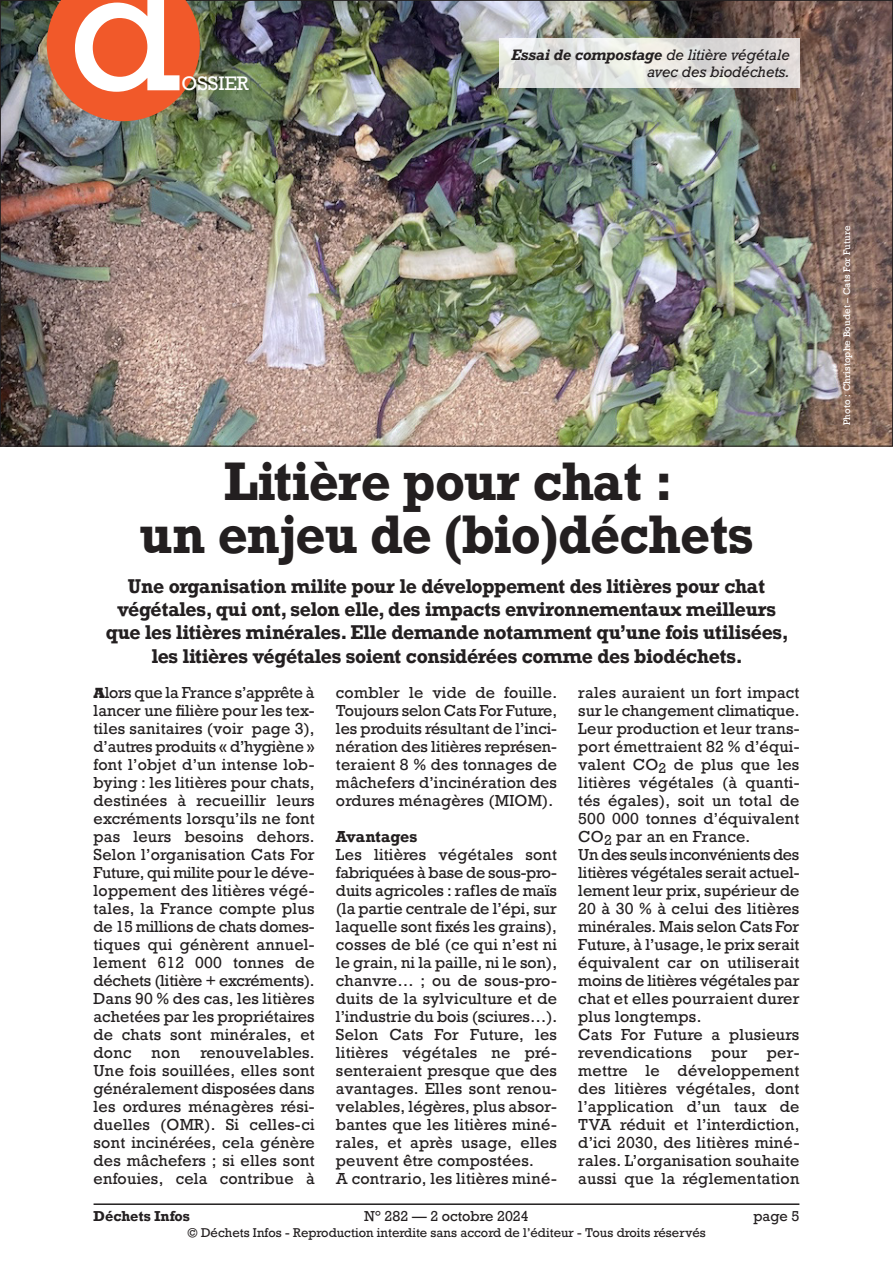
<style>
.page{position:relative;width:893px;height:1263px;background:#fff}
.page>*{position:absolute;margin:0;border:0;box-sizing:border-box;transform-origin:0 0}
.t1{font:166.5px "Rockwell";color:#fff}
.Titre_32{font:700 51px/52.5px "Rockwell";letter-spacing:-.01em;color:#231f20;text-align:center;scale:.96 1}
.Titre_32-2{font:700 18.75px/23.2px "Rockwell";letter-spacing:-.02em;color:#231f20;text-align:center}
.t2{font:18.3px "Rockwell";color:#fff}
.Texte_courant{font:15px/18px "Rockwell";letter-spacing:.015em;color:#231f20;text-align:justify}
.Texte_courant-2{font:700 15px "Rockwell";letter-spacing:-.005em;color:#231f20}
.Légende_photo{font:italic 700 14.25px "Rockwell";letter-spacing:-.005em;color:#231f20}
.Légende_photo-2{font:italic 14.25px "Rockwell";letter-spacing:-.005em;color:#231f20}
.t3{font:13.5px "Rockwell";color:#231f20}
.t4{font:700 13.5px "Rockwell";color:#231f20}
.t5{font:12px "Rockwell";color:#231f20}
.Crédit_photo{font:9px "Rockwell";letter-spacing:.015em;color:#fff}
.s1{font-weight:400}
.s2{font-family:"Rockwell Std";font-weight:800}
</style>
<div class="page">
<hr style="left:94px;top:1203px;width:705px;height:2px;background:#231f20">
<img style="left:2px;top:2px;width:889px;height:442px">
<svg style="left:499px;top:38px;width:300px;height:50px;background:#e3e2e0"></svg>
<svg style="left:47px;top:0;width:153px;height:121px;background:#dc5d32"></svg>
<p class="t1" style="left:69px;top:-73px;width:114px">d</p>
<p class="t2" style="left:182px;top:72px;width:69px">OSSIER</p>
<p class="Légende_photo" style="left:511px;top:45px;width:280px">Essai de compostage <span class="s1">de litière végétale</span></p>
<p class="Légende_photo-2" style="left:647px;top:63px;width:144px">avec des biodéchets.</p>
<p class="Titre_32" style="left:140px;top:454px;width:641px">Litière pour chat :<br>un enjeu de (bio)déchets</p>
<p class="Titre_32-2" style="left:106px;top:574px;width:685px">Une organisation milite pour le développement des litières pour chat végétales, qui ont, selon elle, des impacts environnementaux meilleurs que les litières minérales. Elle demande notamment qu’une fois utilisées, les litières végétales soient considérées comme des biodéchets.</p>
<p class="Texte_courant" style="left:94px;top:683px;width:223px"><span class="s2">A</span>lors que la France s’apprête à lancer une filière pour les tex&shy;tiles sanitaires (voir page 3), d’autres produits « d’hygiène » font l’objet d’un intense lob&shy;bying : les litières pour chats, destinées à recueillir leurs excréments lorsqu’ils ne font pas leurs besoins dehors.<br>Selon l’organisation Cats For Future, qui milite pour le déve&shy;loppement des litières végé&shy;tales, la France compte plus de 15 millions de chats domes&shy;tiques qui génèrent annuel&shy;lement 612 000 tonnes de déchets (litière + excréments).</p>
<p class="Texte_courant" style="left:94px;top:989px;width:223px">Dans 90 % des cas, les litières achetées par les propriétaires de chats sont minérales, et donc</p>
<p class="Texte_courant" style="left:336px;top:683px;width:223px">combler le vide de fouille.<br>Toujours selon Cats For Future, les produits résultant de l’inci&shy;nération des litières représen&shy;teraient 8 % des tonnages de mâchefers d’incinération des ordures ménagères (MIOM).</p>
<p class="Texte_courant-2" style="left:336px;top:826px;width:83px">Avantages</p>
<p class="Texte_courant" style="left:336px;top:845px;width:223px">Les litières végétales sont fabriquées à base de sous-pro&shy;duits agricoles : rafles de maïs (la partie centrale de l’épi, sur laquelle sont fixés les grains), cosses de blé (ce qui n’est ni le grain, ni la paille, ni le son), chanvre… ; ou de sous-pro&shy;duits de la sylviculture et de l’industrie du bois (sciures…).</p>
<p class="Texte_courant" style="left:336px;top:1025px;width:223px">Selon Cats For Future, les litières végétales ne pré&shy;senteraient presque que des avantages. Elles sont renou&shy;velables, légères, plus absor&shy;bantes que les litières miné&shy;rales, et après usage, elles peuvent être compostées.</p>
<p class="Texte_courant" style="left:336px;top:1169px;width:223px">A contrario, les litières miné-</p>
<p class="Texte_courant" style="left:578px;top:683px;width:223px">rales auraient un fort impact sur le changement climatique.<br>Leur production et leur trans&shy;port émettraient 82 % d’équi&shy;valent CO<sub>2</sub> de plus que les litières végétales (à quanti&shy;tés égales), soit un total de 500 000 tonnes d’équivalent CO<sub>2</sub> par an en France.</p>
<p class="Texte_courant" style="left:578px;top:845px;width:223px">Un des seuls inconvénients des litières végétales serait actuel&shy;lement leur prix, supérieur de 20 à 30 % à celui des litières minérales. Mais selon Cats For Future, à l’usage, le prix serait équivalent car on utiliserait moins de litières végétales par chat et elles pourraient durer plus longtemps.</p>
<p class="Texte_courant" style="left:578px;top:1025px;width:223px">Cats For Future a plusieurs revendications</p>
<p class="Texte_courant" style="left:94px;top:1043px;width:223px;text-indent:107px">renouvelables.<br>Une fois souillées, elles sont généralement disposées dans les ordures ménagères rési&shy;duelles (OMR). Si celles-ci sont incinérées, cela génère des mâchefers ; si elles sont enfouies, cela contribue à</p>
<p class="Texte_courant" style="left:152px;top:1043px;width:30px">non</p>
<p class="Texte_courant" style="left:578px;top:1043px;width:223px;text-indent:189px">per&shy;mettre le développement des litières végétales, dont l’application d’un taux de TVA réduit et l’interdiction, d’ici 2030, des litières miné&shy;rales. L’organisation souhaite aussi que la réglementation</p>
<p class="Texte_courant" style="left:711px;top:1043px;width:38px">pour</p>
<p class="t4" style="left:94px;top:1207px;width:98px">Déchets Infos</p>
<p class="t3" style="left:364px;top:1207px;width:166px">N° 282 — 2 octobre 2024</p>
<p class="t3" style="left:753px;top:1207px;width:48px">page 5</p>
<p class="t5" style="left:187px;top:1225px;width:520px">© Déchets Infos - Reproduction interdite sans accord de l’éditeur - Tous droits réservés</p>
<p class="Crédit_photo" style="left:841px;top:425px;width:201px;rotate:-90deg">Photo : Christophe Boudet – Cats For Future</p>
</div>
